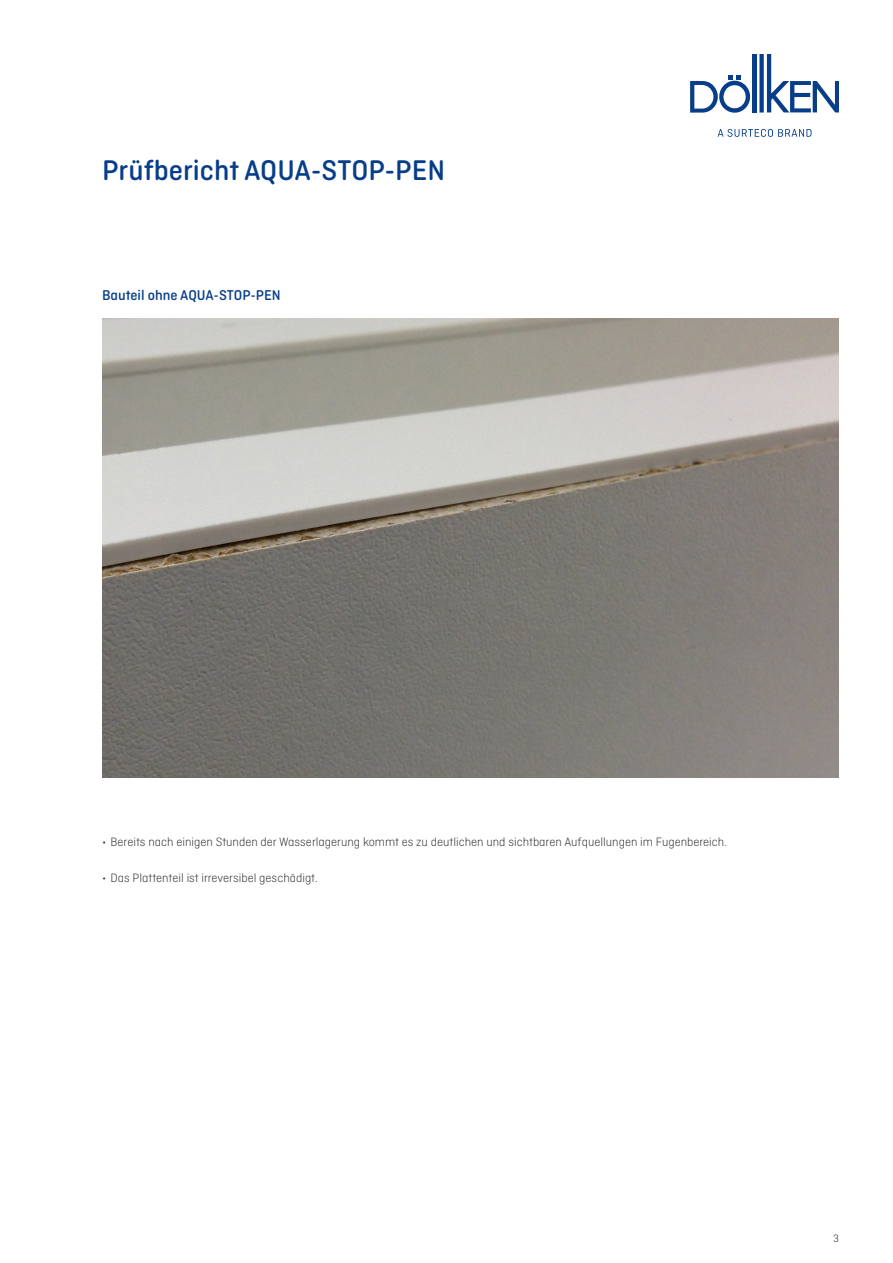
<style>
.page{position:relative;width:893px;height:1263px;background:#fff}
.page>*{position:absolute;margin:0;border:0;box-sizing:border-box;transform-origin:0 0}
.t1{font:500 30px "Ciutadella Rounded";color:#083e89}
.t2{font:500 15px "Ciutadella Rounded";color:#083e89}
.t3{font:300 12.75px "Ciutadella Rounded";color:#312f30}
.t4{font:300 11.25px "Ciutadella Rounded";color:#312f30}
</style>
<div class="page">
<svg style="left:718px;top:129px;width:93px;height:8px"></svg>
<svg style="left:759px;top:54px;width:80px;height:59px"></svg>
<hr style="left:752px;top:54px;width:4px;height:58px;background:#083e89">
<svg style="left:690px;top:75px;width:61px;height:38px"></svg>
<img style="left:102px;top:319px;width:737px;height:459px">
<h1 class="t1" style="left:102px;top:153px;width:345px">Prüfbericht AQUA-STOP-PEN</h1>
<p class="t2" style="left:102px;top:287px;width:180px">Bauteil ohne AQUA-STOP-PEN</p>
<p class="t3" style="left:102px;top:835px;width:626px">• Bereits nach einigen Stunden der Wasserlagerung kommt es zu deutlichen und sichtbaren Aufquellungen im Fugenbereich.</p>
<p class="t3" style="left:102px;top:871px;width:217px">• Das Plattenteil ist irreversibel geschädigt.</p>
<p class="t4" style="left:833px;top:1232px;width:7px">3</p>
</div>
